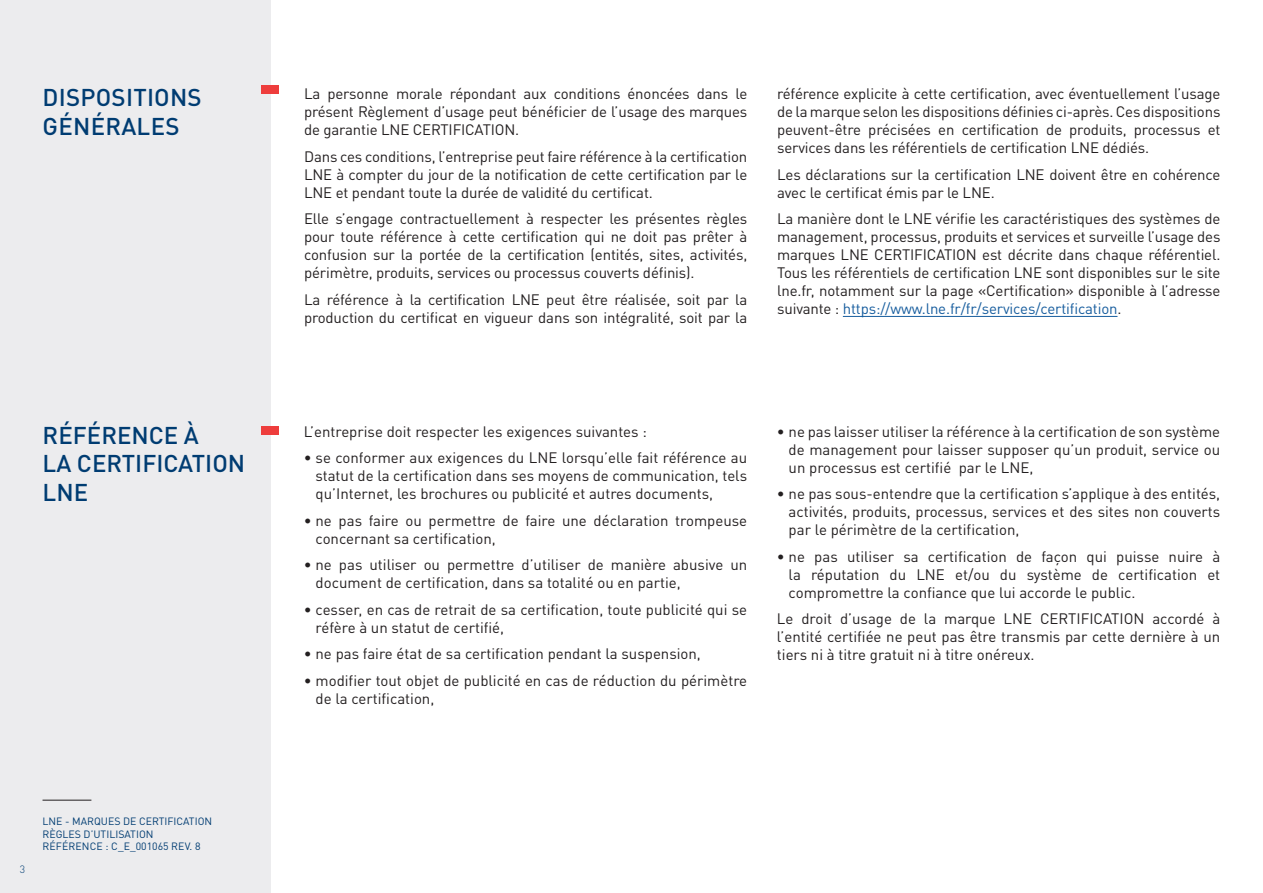
<style>
.page{position:relative;width:1263px;height:893px;background:#fff}
.page>*{position:absolute;margin:0;border:0;box-sizing:border-box;transform-origin:0 0}
._01_titre_page{font:500 24px/28.8px "DINOT";color:#003c72}
._01_texte_courant{font:15px/18px "DINOT";letter-spacing:-.005em;color:#231f20;text-align:justify}
.t1{font:10.5px "DINOT";color:#003c72}
.t2{font:300 10.5px "DINOT";color:#003c72}
.s1{color:#175d9e}
</style>
<div class="page">
<div style="left:0;top:0;width:270px;height:893px;background:#ececee"></div>
<hr style="left:43px;top:800px;width:48px;height:1px;background:#231f20">
<div style="left:261px;top:426px;width:17px;height:9px;background:#ee3d3c"></div>
<hr style="left:843px;top:316px;width:274px;height:1px;background:#175d9e">
<div style="left:261px;top:85px;width:17px;height:9px;background:#ee3d3c"></div>
<p class="_01_titre_page" style="left:43px;top:83px;width:161px">DISPOSITIONS</p>
<p class="_01_titre_page" style="left:43px;top:111px;width:138px">GÉNÉRALES</p>
<p class="_01_texte_courant" style="left:304px;top:85px;width:445px">La personne morale répondant aux conditions énoncées dans le présent Règlement d’usage peut bénéficier de l’usage des marques de garantie LNE CERTIFICATION.</p>
<p class="_01_texte_courant" style="left:304px;top:147px;width:445px">Dans ces conditions, l’entreprise peut faire référence à la certification LNE à compter du jour de la notification de cette certification par le LNE et pendant toute la durée de validité du certificat.</p>
<p class="_01_texte_courant" style="left:304px;top:210px;width:445px">Elle s’engage contractuellement à respecter les présentes règles pour toute référence à cette certification qui ne doit pas prêter à confusion sur la portée de la certification (entités, sites, activités, périmètre, produits, services ou processus couverts définis).</p>
<p class="_01_texte_courant" style="left:304px;top:290px;width:445px">La référence à la certification LNE peut être réalisée, soit par la production du certificat en vigueur dans son intégralité, soit par la</p>
<p class="_01_texte_courant" style="left:777px;top:85px;width:445px">référence explicite à cette certification, avec éventuellement l’usage de la marque selon les dispositions définies ci-après. Ces dispositions peuvent-être précisées en certification de produits, processus et services dans les référentiels de certification LNE dédiés.</p>
<p class="_01_texte_courant" style="left:777px;top:165px;width:445px">Les déclarations sur la certification LNE doivent être en cohérence avec le certificat émis par le LNE.</p>
<p class="_01_texte_courant" style="left:777px;top:210px;width:445px">La manière dont le LNE vérifie les caractéristiques des systèmes de management, processus, produits et services et surveille l’usage des marques LNE CERTIFICATION est décrite dans chaque référentiel.<br>Tous les référentiels de certification LNE sont disponibles sur le site lne.fr, notamment sur la page «Certification» disponible à l’adresse suivante : <span class="s1">https://www.lne.fr/fr/services/certification</span>.</p>
<p class="_01_titre_page" style="left:43px;top:420px;width:204px">RÉFÉRENCE À<br>LA CERTIFICATION<br>LNE</p>
<p class="_01_texte_courant" style="left:304px;top:422px;width:344px">L’entreprise doit respecter les exigences suivantes :</p>
<p class="_01_texte_courant" style="left:316px;top:448px;width:433px;text-indent:-12px">• se conformer aux exigences du LNE lorsqu’elle fait référence au statut de la certification dans ses moyens de communication, tels qu’Internet, les brochures ou publicité et autres documents,</p>
<p class="_01_texte_courant" style="left:316px;top:511px;width:433px;text-indent:-12px">• ne pas faire ou permettre de faire une déclaration trompeuse concernant sa certification,</p>
<p class="_01_texte_courant" style="left:316px;top:555px;width:433px;text-indent:-12px">• ne pas utiliser ou permettre d’utiliser de manière abusive un document de certification, dans sa totalité ou en partie,</p>
<p class="_01_texte_courant" style="left:316px;top:600px;width:433px;text-indent:-12px">• cesser, en cas de retrait de sa certification, toute publicité qui se réfère à un statut de certifié,</p>
<p class="_01_texte_courant" style="left:304px;top:645px;width:399px">• ne pas faire état de sa certification pendant la suspension,</p>
<p class="_01_texte_courant" style="left:316px;top:671px;width:433px;text-indent:-12px">• modifier tout objet de publicité en cas de réduction du périmètre de la certification,</p>
<p class="_01_texte_courant" style="left:789px;top:422px;width:433px;text-indent:-12px">• ne pas laisser utiliser la référence à la certification de son système de management pour laisser supposer qu’un produit, service ou un processus est certifié par le LNE,</p>
<p class="_01_texte_courant" style="left:789px;top:484px;width:433px;text-indent:-12px">• ne pas sous-entendre que la certification s’applique à des entités, activités, produits, processus, services et des sites non couverts par le périmètre de la certification,</p>
<p class="_01_texte_courant" style="left:789px;top:547px;width:433px;text-indent:-12px">• ne pas utiliser sa certification de façon qui puisse nuire à la réputation du LNE et/ou du système de certification et compromettre la confiance que lui accorde le public.</p>
<p class="_01_texte_courant" style="left:777px;top:609px;width:445px">Le droit d’usage de la marque LNE CERTIFICATION accordé à l’entité certifiée ne peut pas être transmis par cette dernière à un tiers ni à titre gratuit ni à titre onéreux.</p>
<p class="t2" style="left:20px;top:863px;width:7px">3</p>
<p class="t1" style="left:43px;top:815px;width:171px">LNE - MARQUES DE CERTIFICATION</p>
<p class="t1" style="left:43px;top:827px;width:112px">RÈGLES D’UTILISATION</p>
<p class="t1" style="left:43px;top:840px;width:159px">RÉFÉRENCE : C_E_001065 REV. 8</p>
</div>
